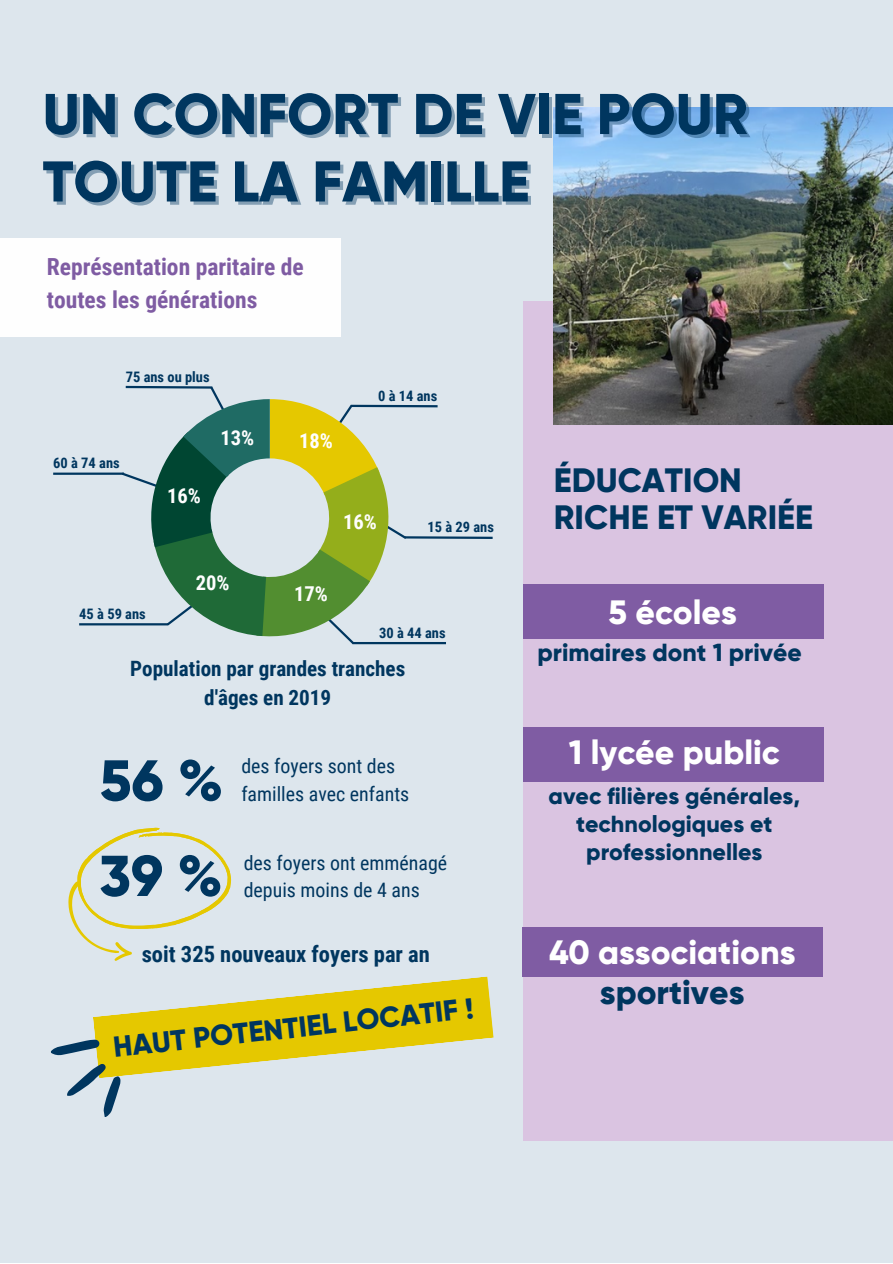
<style>
.page{position:relative;width:893px;height:1264px;background:#fff}
.page>*{position:absolute;margin:0;border:0;box-sizing:border-box;transform-origin:0 0}
.t1{font:800 57.6px "Gilroy";color:#00365f}
.t2{font:800 57.45px "Gilroy";color:#00365f}
.t3{font:800 57.3px/67.5px "Gilroy";color:#00365f}
.t4{font:800 33.75px "Gilroy";color:#fff}
.t5{font:800 33.75px/36.8px "Gilroy";color:#00365f}
.t6{font:800 28.95px "Gilroy";color:#00365f}
.t7{font:800 24.75px "Gilroy";color:#00365f}
.t8{font:700 23.55px/32.5px "Roboto Condensed";color:#7f5ca3}
.t9{font:800 23.25px/28px "Gilroy";color:#00365f;text-align:center}
.t10{font:700 22.5px "Roboto Condensed";color:#00365f}
.t11{font:700 21.15px/28.7px "Roboto Condensed";color:#00365f;text-align:center}
.t12{font:700 20.55px "Roboto Condensed";color:#fefefe}
.t13{font:19.95px/27.5px "Roboto Condensed";color:#00365f}
.t14{font:700 14.4px "Roboto Condensed";color:#00365f}
</style>
<div class="page">
<div style="left:0;top:0;width:892px;height:1262px;background:#dde6ed"></div>
<hr style="left:53px;top:472px;width:71px;height:3px;background:#00365f">
<hr style="left:79px;top:623px;width:89px;height:2px;background:#00365f">
<div style="left:523px;top:301px;width:369px;height:839px;background:#dac4e1"></div>
<div style="left:523px;top:727px;width:300px;height:54px;background:#7f5ca3"></div>
<img style="left:554px;top:107px;width:338px;height:317px">
<div style="left:523px;top:584px;width:300px;height:54px;background:#7f5ca3"></div>
<div style="left:522px;top:927px;width:300px;height:49px;background:#7f5ca3"></div>
<svg style="left:68px;top:827px;width:163px;height:134px"></svg>
<svg style="left:119px;top:385px;width:374px;height:260px"></svg>
<svg style="left:51px;top:976px;width:442px;height:140px"></svg>
<div style="left:0;top:239px;width:340px;height:98px;background:#fefefe"></div>
<p class="t3" style="left:43px;top:81px;width:707px">UN CONFORT DE VIE POUR<br>TOUTE LA FAMILLE</p>
<p class="t8" style="left:47px;top:251px;width:258px">Représentation paritaire de toutes les générations</p>
<p class="t14" style="left:126px;top:368px;width:85px">75 ans ou plus</p>
<p class="t14" style="left:53px;top:455px;width:68px">60 à 74 ans</p>
<p class="t12" style="left:167px;top:483px;width:35px">16%</p>
<p class="t12" style="left:220px;top:425px;width:35px">13%</p>
<p class="t14" style="left:79px;top:605px;width:68px">45 à 59 ans</p>
<p class="t12" style="left:196px;top:571px;width:35px">20%</p>
<p class="t12" style="left:299px;top:429px;width:35px">18%</p>
<p class="t14" style="left:378px;top:387px;width:61px">0 à 14 ans</p>
<p class="t12" style="left:343px;top:510px;width:35px">16%</p>
<p class="t14" style="left:427px;top:518px;width:68px">15 à 29 ans</p>
<p class="t12" style="left:294px;top:582px;width:35px">17%</p>
<p class="t14" style="left:379px;top:624px;width:68px">30 à 44 ans</p>
<p class="t11" style="left:130px;top:654px;width:276px">Population par grandes tranches d'âges en 2019</p>
<p class="t1" style="left:100px;top:745px;width:125px">56 %</p>
<p class="t13" style="left:241px;top:753px;width:169px">des foyers sont des familles avec enfants</p>
<p class="t2" style="left:99px;top:841px;width:125px">39 %</p>
<p class="t13" style="left:244px;top:849px;width:205px">des foyers ont emménagé depuis moins de 4 ans</p>
<p class="t10" style="left:142px;top:941px;width:290px">soit 325 nouveaux foyers par an</p>
<p class="t6" style="left:112px;top:1028px;width:363px;rotate:-6deg">HAUT POTENTIEL LOCATIF !</p>
<p class="t5" style="left:554px;top:462px;width:260px">ÉDUCATION<br>RICHE ET VARIÉE</p>
<p class="t4" style="left:608px;top:591px;width:130px">5 écoles</p>
<p class="t7" style="left:537px;top:637px;width:266px">primaires dont 1 privée</p>
<p class="t4" style="left:568px;top:731px;width:212px">1 lycée public</p>
<p class="t9" style="left:548px;top:782px;width:253px">avec filières générales, technologiques et professionnelles</p>
<p class="t4" style="left:549px;top:932px;width:248px">40 associations</p>
<p class="t5" style="left:600px;top:973px;width:146px">sportives</p>
</div>
